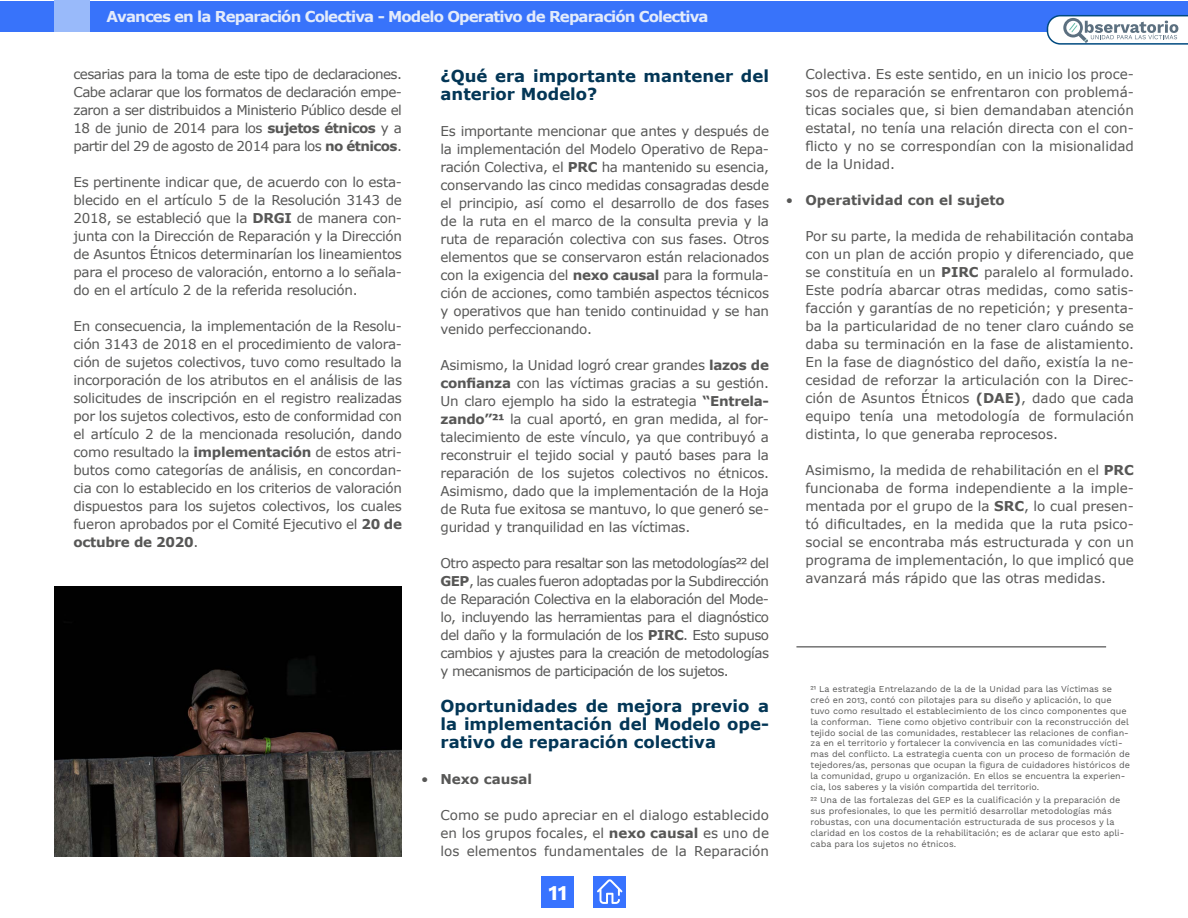
<style>
.page{position:relative;width:1188px;height:918px;background:#fff}
.page>*{position:absolute;margin:0;border:0;box-sizing:border-box;transform-origin:0 0}
.t1{font:700 21px "Work Sans";color:#fff}
.t2{font:700 16.5px/18px "Verdana";color:#033656}
.t3{font:700 15px "Verdana";letter-spacing:-.06em;color:#e3ebfa}
.t4{font:13.5px/18px "Verdana";letter-spacing:-.02em;color:#575756;text-align:justify}
.t5{font:700 13.5px "Verdana";color:#575756}
.t6{font:9px/10.8px "Work Sans";color:#575756}
.s1{font-weight:700}
.s2{font-weight:400}
</style>
<div class="page">
<div style="left:0;top:1px;width:1188px;height:31px;background:#3873fa"></div>
<div style="left:54px;top:0;width:36px;height:32px;background:#99bafa"></div>
<svg style="left:1047px;top:15px;width:141px;height:30px"></svg>
<div style="left:594px;top:876px;width:32px;height:31px;background:#3873ff"></div>
<svg style="left:597px;top:879px;width:25px;height:25px"></svg>
<div style="left:542px;top:876px;width:32px;height:31px;background:#3873ff"></div>
<hr style="left:796px;top:646px;width:310px;height:1px;background:#2d2d2d">
<img style="left:54px;top:586px;width:348px;height:270px">
<p class="t3" style="left:107px;top:5px;width:603px">Avances en la Reparación Colectiva - Modelo Operativo de Reparación Colectiva</p>
<p class="t4" style="left:74px;top:65px;width:330px">cesarias para la toma de este tipo de declaraciones.<br>Cabe aclarar que los formatos de declaración empe&shy;zaron a ser distribuidos a Ministerio Público desde el 18 de junio de 2014 para los <span class="s1">sujetos étnicos</span> y a partir del 29 de agosto de 2014 para los <span class="s1">no étnicos</span>.</p>
<p class="t4" style="left:74px;top:173px;width:330px">Es pertinente indicar que, de acuerdo con lo esta&shy;blecido en el artículo 5 de la Resolución 3143 de 2018, se estableció que la <span class="s1">DRGI</span> de manera con&shy;junta con la Dirección de Reparación y la Dirección de Asuntos Étnicos determinarían los lineamientos para el proceso de valoración, entorno a lo señala&shy;do en el artículo 2 de la referida resolución.</p>
<p class="t4" style="left:74px;top:317px;width:330px">En consecuencia, la implementación de la Resolu&shy;ción 3143 de 2018 en el procedimiento de valora&shy;ción de sujetos colectivos, tuvo como resultado la incorporación de los atributos en el análisis de las solicitudes de inscripción en el registro realizadas por los sujetos colectivos, esto de conformidad con el artículo 2 de la mencionada resolución, dando como resultado la <span class="s1">implementación</span> de estos atri&shy;butos como categorías de análisis, en concordan&shy;cia con lo establecido en los criterios de valoración dispuestos para los sujetos colectivos, los cuales fueron aprobados por el Comité Ejecutivo el <span class="s1">20 de octubre de 2020</span>.</p>
<p class="t2" style="left:441px;top:66px;width:330px">¿Qué era importante mantener del anterior Modelo?</p>
<p class="t4" style="left:441px;top:122px;width:330px">Es importante mencionar que antes y después de la implementación del Modelo Operativo de Repa&shy;ración Colectiva, el <span class="s1">PRC</span> ha mantenido su esencia, conservando las cinco medidas consagradas desde el principio, así como el desarrollo de dos fases de la ruta en el marco de la consulta previa y la ruta de reparación colectiva con sus fases. Otros elementos que se conservaron están relacionados con la exigencia del <span class="s1">nexo causal</span> para la formula&shy;ción de acciones, como también aspectos técnicos y operativos que han tenido continuidad y se han venido perfeccionando.</p>
<p class="t4" style="left:441px;top:356px;width:330px">Asimismo, la Unidad logró crear grandes <span class="s1">lazos de confianza</span> con las víctimas gracias a su gestión.<br>Un claro ejemplo ha sido la estrategia <span class="s1">“Entrela&shy;zando”21</span> la cual aportó, en gran medida, al for&shy;talecimiento de este vínculo, ya que contribuyó a reconstruir el tejido social y pautó bases para la reparación de los sujetos colectivos no étnicos.<br>Asimismo, dado que la implementación de la Hoja de Ruta fue exitosa se mantuvo, lo que generó se&shy;guridad y tranquilidad en las víctimas.</p>
<p class="t4" style="left:441px;top:553px;width:330px">Otro aspecto para resaltar son las metodologías22 del <span class="s1">GEP</span>, las cuales fueron adoptadas por la Subdirección de Reparación Colectiva en la elaboración del Mode&shy;lo, incluyendo las herramientas para el diagnóstico del daño y la formulación de los <span class="s1">PIRC</span>. Esto supuso cambios y ajustes para la creación de metodologías y mecanismos de participación de los sujetos.</p>
<p class="t2" style="left:441px;top:696px;width:330px;text-align:justify">Oportunidades de mejora previo a la implementación del Modelo ope&shy;rativo de reparación colectiva</p>
<p class="t5" style="left:421px;top:769px;width:113px"><span class="s2">•</span> Nexo causal</p>
<p class="t4" style="left:441px;top:806px;width:330px">Como se pudo apreciar en el dialogo establecido en los grupos focales, el <span class="s1">nexo causal</span> es uno de los elementos fundamentales de la Reparación</p>
<h1 class="t1" style="left:549px;top:881px;width:20px">11</h1>
<p class="t4" style="left:805px;top:65px;width:330px">Colectiva. Es este sentido, en un inicio los proce&shy;sos de reparación se enfrentaron con problemá&shy;ticas sociales que, si bien demandaban atención estatal, no tenía una relación directa con el con&shy;flicto y no se correspondían con la misionalidad de la Unidad.</p>
<p class="t5" style="left:786px;top:191px;width:220px"><span class="s2">•</span> Operatividad con el sujeto</p>
<p class="t4" style="left:805px;top:227px;width:330px">Por su parte, la medida de rehabilitación contaba con un plan de acción propio y diferenciado, que se constituía en un <span class="s1">PIRC</span> paralelo al formulado.<br>Este podría abarcar otras medidas, como satis&shy;facción y garantías de no repetición; y presenta&shy;ba la particularidad de no tener claro cuándo se daba su terminación en la fase de alistamiento.<br>En la fase de diagnóstico del daño, existía la ne&shy;cesidad de reforzar la articulación con la Direc&shy;ción de Asuntos Étnicos <span class="s1">(DAE)</span>, dado que cada equipo tenía una metodología de formulación distinta, lo que generaba reprocesos.</p>
<p class="t4" style="left:805px;top:461px;width:330px">Asimismo, la medida de rehabilitación en el <span class="s1">PRC </span>funcionaba de forma independiente a la imple&shy;mentada por el grupo de la <span class="s1">SRC</span>, lo cual presen&shy;tó dificultades, en la medida que la ruta psico&shy;social se encontraba más estructurada y con un programa de implementación, lo que implicó que avanzará más rápido que las otras medidas.</p>
<p class="t6" style="left:811px;top:684px;width:321px">21 La estrategia Entrelazando de la de la Unidad para las Víctimas se creó en 2013, contó con pilotajes para su diseño y aplicación, lo que tuvo como resultado el establecimiento de los cinco componentes que la conforman. Tiene como objetivo contribuir con la reconstrucción del tejido social de las comunidades, restablecer las relaciones de confian&shy;za en el territorio y fortalecer la convivencia en las comunidades vícti&shy;mas del conflicto. La estrategia cuenta con un proceso de formación de tejedores/as, personas que ocupan la figura de cuidadores históricos de la comunidad, grupo u organización. En ellos se encuentra la experien&shy;cia, los saberes y la visión compartida del territorio.</p>
<p class="t6" style="left:811px;top:795px;width:315px">22 Una de las fortalezas del GEP es la cualificación y la preparación de sus profesionales, lo que les permitió desarrollar metodologías más robustas, con una documentación estructurada de sus procesos y la claridad en los costos de la rehabilitación; es de aclarar que esto apli&shy;caba para los sujetos no étnicos.</p>
</div>
